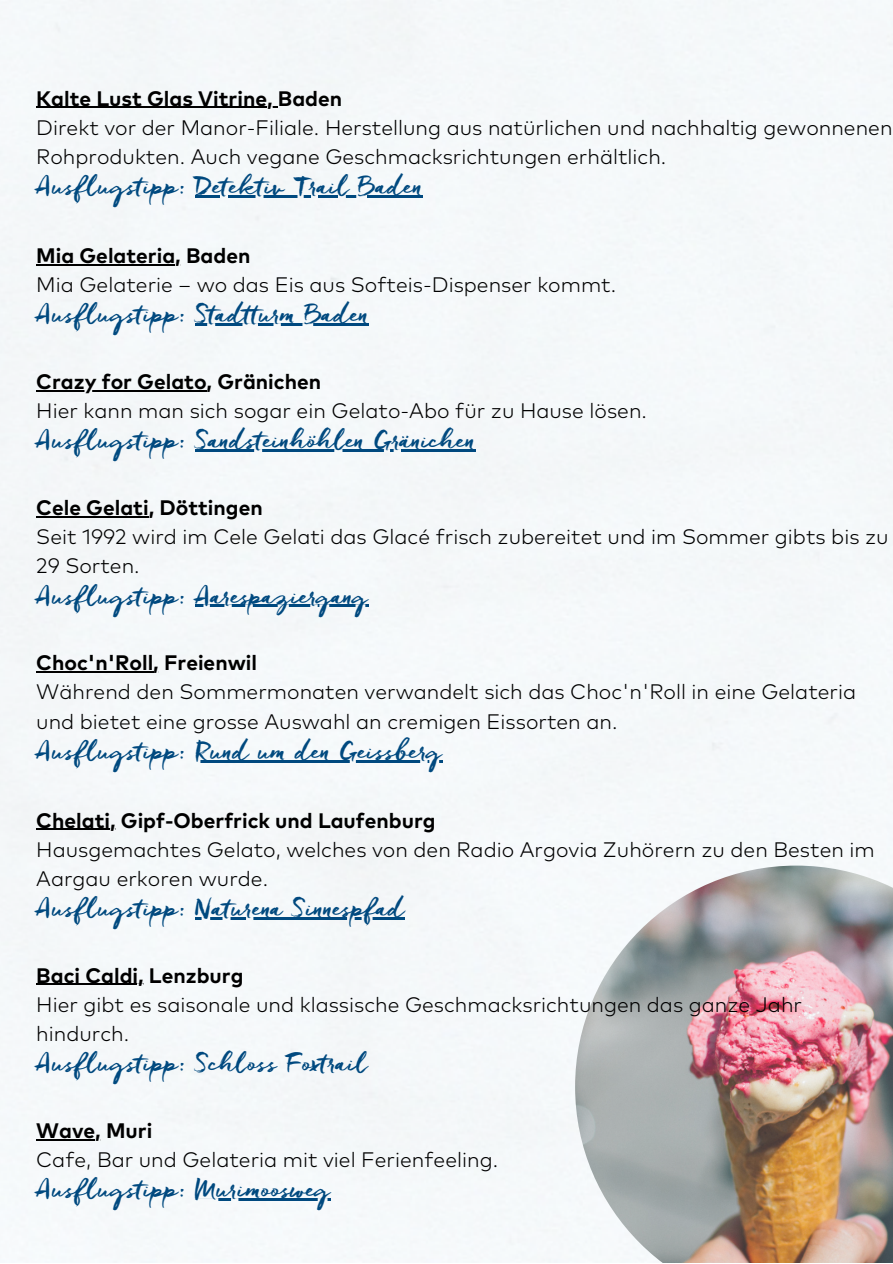
<style>
.page{position:relative;width:893px;height:1264px;background:#fff}
.page>*{position:absolute;margin:0;border:0;box-sizing:border-box;transform-origin:0 0}
.t1{font:25.5px "Freeland";color:#00497f}
.t2{font:300 21px/29.2px "Mark OT";color:#000}
.t3{font:700 21px "Mark OT";color:#000}
</style>
<div class="page">
<div style="left:0;top:0;width:892px;height:1262px;background:#f5f8fa"></div>
<img style="left:575px;top:865px;width:317px;height:397px">
<hr style="left:36px;top:107px;width:231px;height:1px;background:#000">
<hr style="left:195px;top:195px;width:123px;height:3px;background:#00497f">
<hr style="left:318px;top:195px;width:20px;height:3px;background:#00497f">
<hr style="left:338px;top:195px;width:84px;height:3px;background:#00497f">
<hr style="left:36px;top:264px;width:139px;height:1px;background:#000">
<hr style="left:195px;top:324px;width:174px;height:2px;background:#00497f">
<hr style="left:36px;top:390px;width:171px;height:1px;background:#000">
<hr style="left:195px;top:449px;width:280px;height:3px;background:#00497f">
<hr style="left:36px;top:516px;width:113px;height:1px;background:#000">
<hr style="left:195px;top:605px;width:173px;height:2px;background:#00497f">
<hr style="left:36px;top:671px;width:117px;height:1px;background:#000">
<hr style="left:195px;top:760px;width:247px;height:2px;background:#00497f">
<svg style="left:36px;top:828px;width:16px;height:1px"></svg>
<hr style="left:52px;top:828px;width:58px;height:1px;background:#000">
<hr style="left:195px;top:917px;width:210px;height:2px;background:#00497f">
<hr style="left:36px;top:983px;width:108px;height:1px;background:#000">
<hr style="left:36px;top:1138px;width:59px;height:2px;background:#000">
<svg style="left:95px;top:1138px;width:6px;height:2px"></svg>
<hr style="left:195px;top:1198px;width:136px;height:2px;background:#00497f">
<p class="t3" style="left:36px;top:89px;width:307px">Kalte Lust Glas Vitrine, Baden</p>
<p class="t2" style="left:36px;top:114px;width:857px">Direkt vor der Manor-Filiale. Herstellung aus natürlichen und nachhaltig gewonnenen<br>Rohprodukten. Auch vegane Geschmacksrichtungen erhältlich.</p>
<p class="t1" style="left:36px;top:169px;width:388px">Ausflugstipp: Detektiv Trail Baden</p>
<p class="t3" style="left:36px;top:246px;width:216px">Mia Gelateria, Baden</p>
<p class="t2" style="left:36px;top:271px;width:581px">Mia Gelaterie – wo das Eis aus Softeis-Dispenser kommt.</p>
<p class="t1" style="left:36px;top:298px;width:334px">Ausflugstipp: Stadt urm Baden</p>
<p class="t3" style="left:36px;top:372px;width:286px">Crazy for Gelato, Gränichen</p>
<p class="t2" style="left:36px;top:397px;width:612px">Hier kann man sich sogar ein Gelato-Abo für zu Hause lösen.</p>
<p class="t1" style="left:36px;top:423px;width:440px">Ausflugstipp: Sandsteinhöhlen Gränichen</p>
<p class="t3" style="left:36px;top:498px;width:228px">Cele Gelati, Döttingen</p>
<p class="t2" style="left:36px;top:523px;width:853px">Seit 1992 wird im Cele Gelati das Glacé frisch zubereitet und im Sommer gibts bis zu<br>29 Sorten.</p>
<p class="t1" style="left:36px;top:579px;width:334px">Ausflugstipp: Aarespaziergang</p>
<p class="t3" style="left:36px;top:653px;width:222px">Choc'n'Roll, Freienwil</p>
<p class="t2" style="left:36px;top:678px;width:821px">Während den Sommermonaten verwandelt sich das Choc'n'Roll in eine Gelateria und bietet eine grosse Auswahl an cremigen Eissorten an.</p>
<p class="t1" style="left:36px;top:734px;width:407px">Ausflugstipp: Rund um den Geissberg</p>
<p class="t3" style="left:36px;top:811px;width:401px">Chelati, Gipf-Oberfrick und Laufenburg</p>
<p class="t2" style="left:36px;top:836px;width:840px">Hausgemachtes Gelato, welches von den Radio Argovia Zuhörern zu den Besten im<br>Aargau erkoren wurde.</p>
<p class="t1" style="left:36px;top:891px;width:370px">Ausflugstipp: Naturena Sinnespfad</p>
<p class="t3" style="left:36px;top:966px;width:209px">Baci Caldi, Lenzburg</p>
<p class="t2" style="left:36px;top:991px;width:767px">Hier gibt es saisonale und klassische Geschmacksrichtungen das ganze Jahr hindurch.</p>
<p class="t1" style="left:36px;top:1046px;width:333px">Ausflugstipp: Schloss Foxtrail</p>
<p class="t3" style="left:36px;top:1121px;width:117px">Wave, Muri</p>
<p class="t2" style="left:36px;top:1146px;width:463px">Cafe, Bar und Gelateria mit viel Ferienfeeling.</p>
<p class="t1" style="left:36px;top:1172px;width:296px">Ausflugstipp: Murimoosweg</p>
</div>
